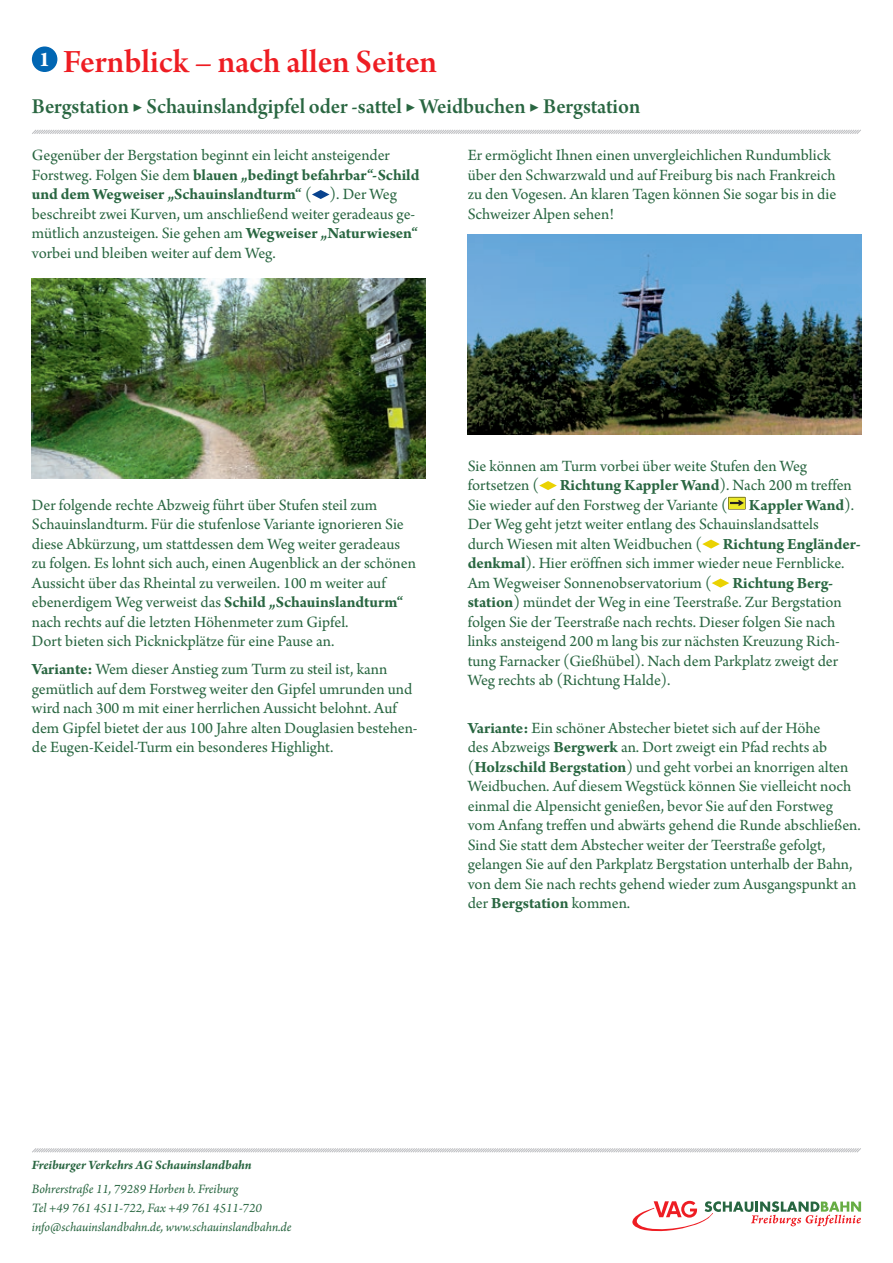
<style>
.page{position:relative;width:893px;height:1263px;background:#fff}
.page>*{position:absolute;margin:0;border:0;box-sizing:border-box;transform-origin:0 0}
.Überschrift{font:34.5px "Arno Pro Smbd Subhead";color:#ee1d23}
.Zwischenüberschrift{font:22.5px "Arno Pro Smbd Subhead";letter-spacing:-.005em;color:#296641}
.t1{font:700 22.35px "Arno Pro";color:#fff}
.Fließtext{font:16.5px/19.5px "Arno Pro";color:#296641}
.Fließtext_klein{font:italic 13.5px "Arno Pro";letter-spacing:-.005em;color:#296641}
.Fließtext-2{font:italic 700 13.5px "Arno Pro";letter-spacing:-.005em;color:#296641}
.s1{font-weight:700}
</style>
<div class="page">
<svg style="left:632px;top:1201px;width:229px;height:30px"></svg>
<div style="left:32px;top:46px;width:25px;height:26px;background:#0166b3;border-radius:50%"></div>
<svg style="left:312px;top:190px;width:17px;height:9px"></svg>
<img style="left:32px;top:278px;width:393px;height:200px">
<img style="left:468px;top:234px;width:393px;height:200px">
<svg style="left:539px;top:481px;width:18px;height:9px"></svg>
<svg style="left:728px;top:497px;width:18px;height:13px"></svg>
<svg style="left:702px;top:539px;width:18px;height:10px"></svg>
<svg style="left:712px;top:578px;width:17px;height:10px"></svg>
<svg style="left:32px;top:1148px;width:829px;height:5px"></svg>
<svg style="left:32px;top:129px;width:829px;height:5px"></svg>
<p class="t1" style="left:39px;top:46px;width:13px">1</p>
<h1 class="Überschrift" style="left:63px;top:42px;width:375px">Fernblick – nach allen Seiten</h1>
<h2 class="Zwischenüberschrift" style="left:32px;top:93px;width:610px">Bergstation ▶ Schauinslandgipfel oder -sattel ▶ Weidbuchen ▶ Bergstation</h2>
<p class="Fließtext" style="left:32px;top:146px;width:389px">Gegenüber der Bergstation beginnt ein leicht ansteigender Forstweg. Folgen Sie dem <span class="s1">blauen „bedingt befahrbar“-Schild und dem Wegweiser „Schauinslandturm“</span> ( ). Der Weg beschreibt zwei Kurven, um anschließend weiter geradeaus ge&shy;mütlich anzusteigen. Sie gehen am <span class="s1">Wegweiser „Naturwiesen“ </span>vorbei und bleiben weiter auf dem Weg.</p>
<p class="Fließtext" style="left:468px;top:146px;width:370px">Er ermöglicht Ihnen einen unvergleichlichen Rundumblick über den Schwarzwald und auf Freiburg bis nach Frankreich zu den Vogesen. An klaren Tagen können Sie sogar bis in die Schweizer Alpen sehen!</p>
<p class="Fließtext" style="left:32px;top:496px;width:386px">Der folgende rechte Abzweig führt über Stufen steil zum Schauinslandturm. Für die stufenlose Variante ignorieren Sie diese Abkürzung, um stattdessen dem Weg weiter geradeaus zu folgen. Es lohnt sich auch, einen Augenblick an der schönen Aussicht über das Rheintal zu verweilen. 100 m weiter auf ebenerdigem Weg verweist das <span class="s1">Schild „Schauinslandturm“ </span>nach rechts auf die letzten Höhenmeter zum Gipfel.<br>Dort bieten sich Picknickplätze für eine Pause an.</p>
<p class="Fließtext" style="left:32px;top:660px;width:387px"><span class="s1">Variante:</span> Wem dieser Anstieg zum Turm zu steil ist, kann gemütlich auf dem Forstweg weiter den Gipfel umrunden und wird nach 300 m mit einer herrlichen Aussicht belohnt. Auf dem Gipfel bietet der aus 100 Jahre alten Douglasien bestehen&shy;de Eugen-Keidel-Turm ein besonderes Highlight.</p>
<p class="Fließtext" style="left:468px;top:457px;width:386px">Sie können am Turm vorbei über weite Stufen den Weg fortsetzen ( <span class="s1">Richtung Kappler Wand</span>). Nach 200 m treffen<br>Sie wieder auf den Forstweg der Variante (</p>
<p class="Fließtext" style="left:468px;top:496px;width:394px;text-indent:281px"><span class="s1">Kappler Wand</span>).<br>Der Weg geht jetzt weiter entlang des Schauinslandsattels<br>durch Wiesen mit alten Weidbuchen ( <span class="s1">Richtung Engländer&shy;denkmal</span>). Hier eröffnen sich immer wieder neue Fernblicke.<br>Am Wegweiser Sonnenobservatorium (</p>
<p class="Fließtext" style="left:468px;top:574px;width:376px;text-indent:265px"><span class="s1">Richtung Berg&shy;station</span>) mündet der Weg in eine Teerstraße. Zur Bergstation folgen Sie der Teerstraße nach rechts. Dieser folgen Sie nach links ansteigend 200 m lang bis zur nächsten Kreuzung Rich&shy;tung Farnacker (Gießhübel). Nach dem Parkplatz zweigt der Weg rechts ab (Richtung Halde).</p>
<p class="Fließtext" style="left:468px;top:719px;width:394px"><span class="s1">Variante:</span> Ein schöner Abstecher bietet sich auf der Höhe<br>des Abzweigs <span class="s1">Bergwerk</span> an. Dort zweigt ein Pfad rechts ab (<span class="s1">Holzschild Bergstation</span>) und geht vorbei an knorrigen alten Weidbuchen. Auf diesem Wegstück können Sie vielleicht noch einmal die Alpensicht genießen, bevor Sie auf den Forstweg vom Anfang treffen und abwärts gehend die Runde abschließen.<br>Sind Sie statt dem Abstecher weiter der Teerstraße gefolgt, gelangen Sie auf den Parkplatz Bergstation unterhalb der Bahn, von dem Sie nach rechts gehend wieder zum Ausgangspunkt an der <span class="s1">Bergstation</span> kommen.</p>
<p class="Fließtext-2" style="left:32px;top:1157px;width:221px">Freiburger Verkehrs AG Schauinslandbahn</p>
<p class="Fließtext_klein" style="left:32px;top:1181px;width:208px">Bohrerstraße 11, 79289 Horben b. Freiburg</p>
<p class="Fließtext_klein" style="left:32px;top:1200px;width:231px">Tel +49 761 4511-722, Fax +49 761 4511-720</p>
<p class="Fließtext_klein" style="left:32px;top:1219px;width:261px">info@schauinslandbahn.de, www.schauinslandbahn.de</p>
</div>
